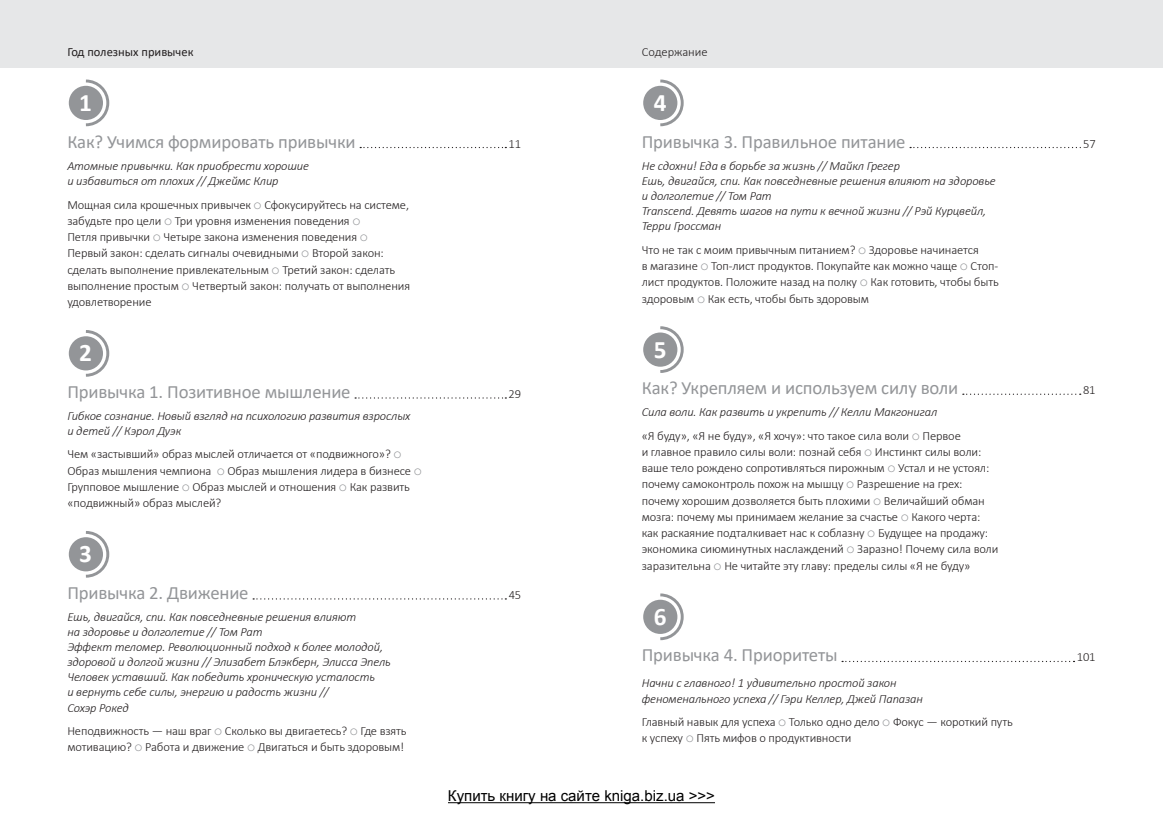
<style>
.page{position:relative;width:1163px;height:833px;background:#fff}
.page>*{position:absolute;margin:0;border:0;box-sizing:border-box;transform-origin:0 0}
.t1{font:700 25.25px "Calibri";color:#fff}
.t2{font:18.75px "Calibri";letter-spacing:-.01em;color:#939598}
.t3{font:15px "Arial";color:#000}
.t4{font:300 12.5px/16.2px "Calibri";letter-spacing:-.01em;color:#231f20}
.t5{font:italic 300 12.5px/15.1px "Calibri";letter-spacing:-.01em;color:#231f20}
.t6{font:12.5px "Calibri";color:#231f20}
</style>
<div class="page">
<div style="left:0;top:0;width:1162px;height:67px;background:#e6e7e8"></div>
<svg style="left:360px;top:147px;width:146px;height:1px"></svg>
<svg style="left:355px;top:397px;width:151px;height:1px"></svg>
<svg style="left:253px;top:598px;width:253px;height:1px"></svg>
<div style="left:69px;top:86px;width:34px;height:34px;background:#939598;border-radius:50%"></div>
<svg style="left:83px;top:79px;width:27px;height:48px"></svg>
<div style="left:69px;top:336px;width:34px;height:34px;background:#939598;border-radius:50%"></div>
<svg style="left:83px;top:330px;width:27px;height:47px"></svg>
<div style="left:69px;top:537px;width:34px;height:34px;background:#939598;border-radius:50%"></div>
<svg style="left:83px;top:531px;width:27px;height:47px"></svg>
<svg style="left:909px;top:147px;width:171px;height:1px"></svg>
<svg style="left:962px;top:393px;width:118px;height:2px"></svg>
<svg style="left:842px;top:661px;width:232px;height:1px"></svg>
<div style="left:643px;top:86px;width:34px;height:34px;background:#939598;border-radius:50%"></div>
<svg style="left:657px;top:79px;width:27px;height:48px"></svg>
<div style="left:643px;top:332px;width:34px;height:35px;background:#939598;border-radius:50%"></div>
<svg style="left:657px;top:326px;width:27px;height:47px"></svg>
<div style="left:643px;top:600px;width:34px;height:34px;background:#939598;border-radius:50%"></div>
<svg style="left:657px;top:593px;width:27px;height:48px"></svg>
<hr style="left:448px;top:802px;width:267px;height:1px;background:#000">
<p class="t6" style="left:67px;top:43px;width:128px">Год полезных привычек</p>
<p class="t4" style="left:641px;top:43px;width:67px">Содержание</p>
<h1 class="t1" style="left:79px;top:85px;width:14px">1</h1>
<h2 class="t2" style="left:67px;top:128px;width:290px">Как? Учимся формировать привычки</h2>
<p class="t4" style="left:508px;top:135px;width:14px">11</p>
<p class="t5" style="left:67px;top:157px;width:243px;line-height:15.8px">Атомные привычки. Как приобрести хорошие и избавиться от плохих // Джеймс Клир</p>
<p class="t4" style="left:67px;top:196px;width:344px">Мощная сила крошечных привычек Сфокусируйтесь на системе, забудьте про цели Три уровня изменения поведения<br>Петля привычки Четыре закона изменения поведения<br>Первый закон: сделать сигналы очевидными Второй закон: сделать выполнение привлекательным Третий закон: сделать выполнение простым Четвертый закон: получать от выполнения удовлетворение</p>
<h1 class="t1" style="left:79px;top:335px;width:14px">2</h1>
<h2 class="t2" style="left:67px;top:379px;width:285px">Привычка 1. Позитивное мышление</h2>
<p class="t4" style="left:508px;top:385px;width:14px">29</p>
<p class="t5" style="left:67px;top:408px;width:344px">Гибкое сознание. Новый взгляд на психологию развития взрослых и детей // Кэрол Дуэк</p>
<p class="t4" style="left:67px;top:446px;width:325px">Чем «застывший» образ мыслей отличается от «подвижного»?<br>Образ мышления чемпиона</p>
<p class="t4" style="left:67px;top:462px;width:345px;text-align:justify;text-indent:160px">Образ мышления лидера в бизнесе Групповое мышление Образ мыслей и отношения Как развить «подвижный» образ мыслей?</p>
<h1 class="t1" style="left:79px;top:536px;width:14px">3</h1>
<h2 class="t2" style="left:67px;top:579px;width:183px">Привычка 2. Движение</h2>
<p class="t4" style="left:508px;top:586px;width:14px">45</p>
<p class="t5" style="left:67px;top:609px;width:325px">Ешь, двигайся, спи. Как повседневные решения влияют<br>на здоровье и долголетие // Том Рат<br>Эффект теломер. Революционный подход к более молодой, здоровой и долгой жизни // Элизабет Блэкберн, Элисса Эпель Человек уставший. Как победить хроническую усталость<br>и вернуть себе силы, энергию и радость жизни //<br>Сохэр Рокед</p>
<p class="t4" style="left:67px;top:722px;width:341px">Неподвижность — наш враг Сколько вы двигаетесь? Где взять мотивацию? Работа и движение Двигаться и быть здоровым!</p>
<h1 class="t1" style="left:653px;top:85px;width:14px">4</h1>
<h2 class="t2" style="left:641px;top:128px;width:265px">Привычка 3. Правильное питание</h2>
<p class="t5" style="left:641px;top:158px;width:355px">Не сдохни! Еда в борьбе за жизнь // Майкл Грегер<br>Ешь, двигайся, спи. Как повседневные решения влияют на здоровье и долголетие // Том Рат<br>Transcend. Девять шагов на пути к вечной жизни // Рэй Курцвейл, Терри Гроссман</p>
<p class="t4" style="left:641px;top:241px;width:358px">Что не так с моим привычным питанием? Здоровье начинается<br>в магазине Топ-лист продуктов. Покупайте как можно чаще Стоп&shy;лист продуктов. Положите назад на полку Как готовить, чтобы быть здоровым Как есть, чтобы быть здоровым</p>
<h1 class="t1" style="left:653px;top:331px;width:14px">5</h1>
<h2 class="t2" style="left:641px;top:375px;width:318px">Как? Укрепляем и используем силу воли</h2>
<p class="t4" style="left:1082px;top:382px;width:14px">81</p>
<p class="t5" style="left:641px;top:404px;width:297px">Сила воли. Как развить и укрепить // Келли Макгонигал</p>
<p class="t4" style="left:641px;top:427px;width:358px">«Я буду», «Я не буду», «Я хочу»: что такое сила воли Первое<br>и главное правило силы воли: познай себя Инстинкт силы воли: ваше тело рождено сопротивляться пирожным Устал и не устоял: почему самоконтроль похож на мышцу Разрешение на грех: почему хорошим дозволяется быть плохими Величайший обман мозга: почему мы принимаем желание за счастье Какого черта: как раскаяние подталкивает нас к соблазну Будущее на продажу: экономика сиюминутных наслаждений Заразно! Почему сила воли заразительна Не читайте эту главу: пределы силы «Я не буду»</p>
<h1 class="t1" style="left:653px;top:598px;width:14px">6</h1>
<h2 class="t2" style="left:641px;top:642px;width:197px">Привычка 4. Приоритеты</h2>
<p class="t4" style="left:1076px;top:649px;width:20px">101</p>
<p class="t5" style="left:641px;top:675px;width:283px;line-height:15.8px">Начни с главного! 1 удивительно простой закон феноменального успеха // Гэри Келлер, Джей Папазан</p>
<p class="t4" style="left:641px;top:714px;width:372px">Главный навык для успеха Только одно дело Фокус — короткий путь к успеху Пять мифов о продуктивности</p>
<p class="t4" style="left:1083px;top:136px;width:14px">57</p>
<p class="t3" style="left:448px;top:786px;width:268px">Купить книгу на сайте kniga.biz.ua &gt;&gt;&gt;</p>
</div>
